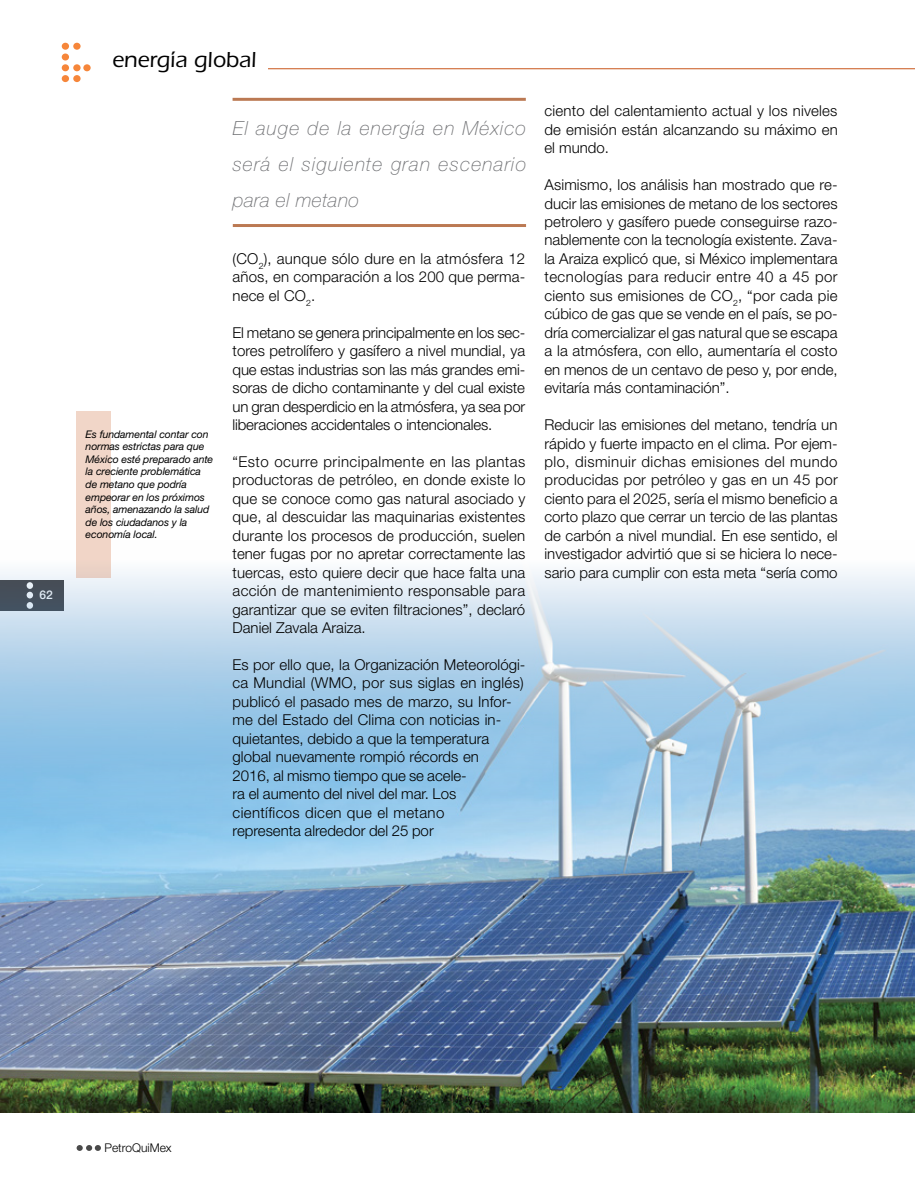
<style>
.page{position:relative;width:915px;height:1191px;background:#fff}
.page>*{position:absolute;margin:0;border:0;box-sizing:border-box;transform-origin:0 0}
.t1{font:500 22.5px "ITC Eras Std";color:#000}
.t2{font:italic 100 19.5px/36px "Helvetica Neue LT Std";letter-spacing:.06em;color:#6d6e71;text-align:justify}
.t3{font:300 15px/18.5px "Helvetica Neue LT Std";color:#000;text-align:justify}
.t4{font:300 12px "Helvetica Neue LT Std";color:#000}
.t5{font:500 12px "Helvetica Neue LT Std";color:#fff}
.t6{font:italic 10.5px/12.6px "Helvetica Neue LT Std";letter-spacing:-.01em;color:#000}
</style>
<div class="page">
<svg style="left:77px;top:1145px;width:24px;height:5px"></svg>
<div style="left:62px;top:54px;width:7px;height:6px;background:#f6863a;border-radius:50%"></div>
<div style="left:62px;top:43px;width:7px;height:7px;background:#f6863a;border-radius:50%"></div>
<div style="left:73px;top:43px;width:8px;height:7px;background:#f6863a;border-radius:50%"></div>
<div style="left:62px;top:64px;width:7px;height:7px;background:#f6863a;border-radius:50%"></div>
<div style="left:73px;top:64px;width:8px;height:7px;background:#f6863a;border-radius:50%"></div>
<div style="left:83px;top:64px;width:8px;height:7px;background:#f6863a;border-radius:50%"></div>
<div style="left:62px;top:75px;width:7px;height:7px;background:#f6863a;border-radius:50%"></div>
<div style="left:73px;top:75px;width:8px;height:7px;background:#f6863a;border-radius:50%"></div>
<hr style="left:268px;top:68px;width:646px;height:1px;background:#c8551a">
<img style="left:0;top:541px;width:914px;height:572px">
<hr style="left:232px;top:98px;width:293px;height:3px;background:#a0430d">
<hr style="left:233px;top:224px;width:293px;height:3px;background:#a0430d">
<div style="left:77px;top:411px;width:34px;height:166px;background:#f1d6c8"></div>
<p class="t5" style="left:40px;top:588px;width:15px">62</p>
<h1 class="t1" style="left:112px;top:47px;width:146px">energía global</h1>
<p class="t6" style="left:86px;top:427px;width:129px">Es fundamental contar con normas estrictas para que<br>México esté preparado ante la creciente problemática de metano que podría empeorar en los próximos años, amenazando la salud de los ciudadanos y la economía local.</p>
<h2 class="t2" style="left:233px;top:110px;width:295px">El auge de la energía en México será el siguiente gran escenario para el metano</h2>
<p class="t3" style="left:232px;top:249px;width:294px">(CO<sub>2</sub>), aunque sólo dure en la atmósfera 12 años, en comparación a los 200 que perma&shy;nece el CO<sub>2</sub>.</p>
<p class="t3" style="left:232px;top:323px;width:294px">El metano se genera principalmente en los sec&shy;tores petrolífero y gasífero a nivel mundial, ya que estas industrias son las más grandes emi&shy;soras de dicho contaminante y del cual existe un gran desperdicio en la atmósfera, ya sea por liberaciones accidentales o intencionales.</p>
<p class="t3" style="left:232px;top:452px;width:294px">“Esto ocurre principalmente en las plantas productoras de petróleo, en donde existe lo que se conoce como gas natural asociado y que, al descuidar las maquinarias existentes durante los procesos de producción, suelen tener fugas por no apretar correctamente las tuercas, esto quiere decir que hace falta una acción de mantenimiento responsable para garantizar que se eviten filtraciones”, declaró Daniel Zavala Araiza.</p>
<p class="t3" style="left:232px;top:655px;width:294px;text-align:left">Es por ello que, la Organización Meteorológi&shy;ca Mundial (WMO, por sus siglas en inglés) publicó el pasado mes de marzo, su Infor&shy;me del Estado del Clima con noticias in&shy;quietantes, debido a que la temperatura global nuevamente rompió récords en<br>2016, al mismo tiempo que se acele-<br>ra el aumento del nivel del mar. Los científicos dicen que el metano<br>representa alrededor del 25 por</p>
<p class="t3" style="left:544px;top:101px;width:294px">ciento del calentamiento actual y los niveles de emisión están alcanzando su máximo en el mundo.</p>
<p class="t3" style="left:544px;top:175px;width:294px">Asimismo, los análisis han mostrado que re&shy;ducir las emisiones de metano de los sectores petrolero y gasífero puede conseguirse razo&shy;nablemente con la tecnología existente. Zava&shy;la Araiza explicó que, si México implementara tecnologías para reducir entre 40 a 45 por ciento sus emisiones de CO<sub>2</sub>, “por cada pie cúbico de gas que se vende en el país, se po&shy;dría comercializar el gas natural que se escapa a la atmósfera, con ello, aumentaría el costo en menos de un centavo de peso y, por ende, evitaría más contaminación”.</p>
<p class="t3" style="left:544px;top:415px;width:294px">Reducir las emisiones del metano, tendría un rápido y fuerte impacto en el clima. Por ejem&shy;plo, disminuir dichas emisiones del mundo producidas por petróleo y gas en un 45 por ciento para el 2025, sería el mismo beneficio a corto plazo que cerrar un tercio de las plantas de carbón a nivel mundial. En ese sentido, el investigador advirtió que si se hiciera lo nece&shy;sario para cumplir con esta meta “sería como</p>
<p class="t4" style="left:104px;top:1140px;width:69px">PetroQuiMex</p>
</div>
